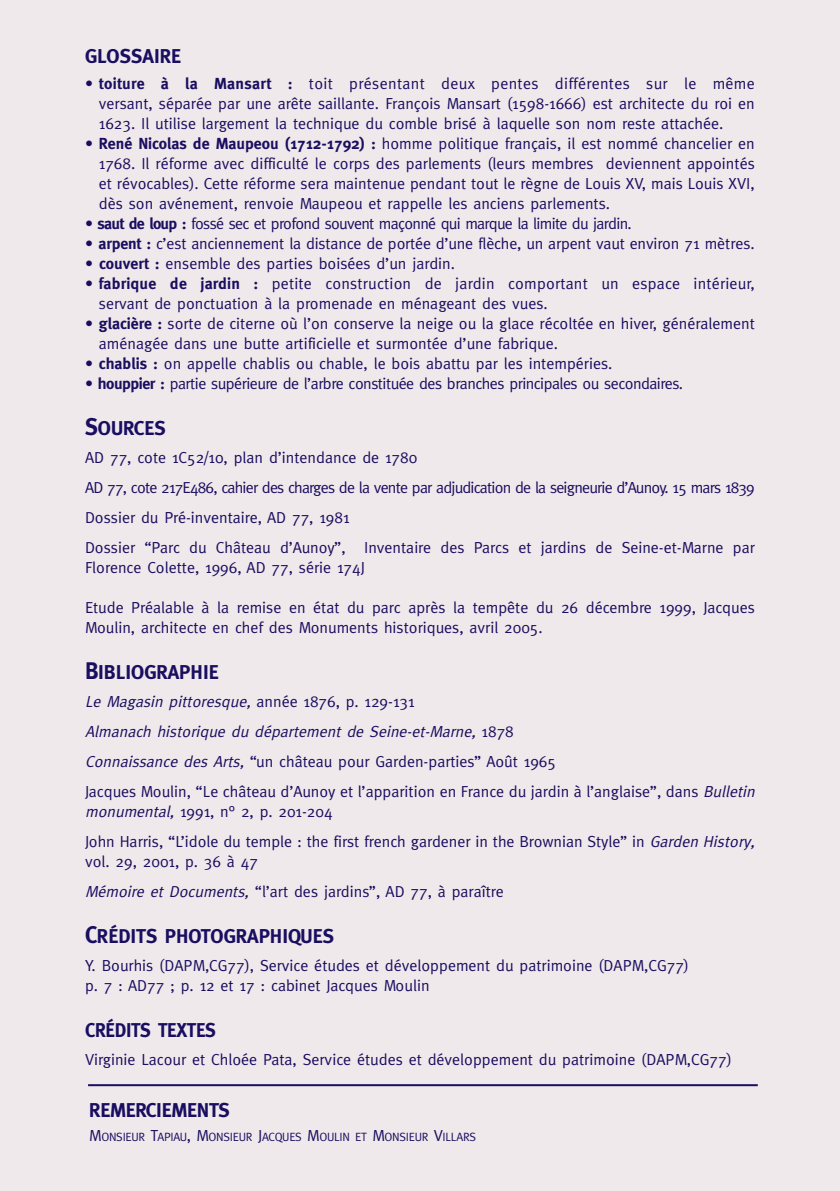
<style>
.page{position:relative;width:840px;height:1191px;background:#fff}
.page>*{position:absolute;margin:0;border:0;box-sizing:border-box;transform-origin:0 0}
.t1{font:700 20px "Meta";color:#1a0e60}
.t2{font:700 20px "Meta";color:#1a0e60;scale:.95 1}
.t3{font:16px/20px "Meta";color:#1a0e60}
.t4{font:16px "Meta";letter-spacing:-.03em;color:#1a0e60}
.t5{font:16px "Meta";letter-spacing:-.045em;color:#1a0e60}
.t6{font:12px "Meta";letter-spacing:-.02em;color:#1a0e60}
.s1{font-weight:700}
.s2{font-size:24px}
.s3{font-style:italic}
.s4{font-size:16px}
</style>
<div class="page">
<div style="left:0;top:0;width:839px;height:1191px;background:#f0e9eb"></div>
<hr style="left:88px;top:1084px;width:669px;height:2px;background:#1a0e60">
<p class="t1" style="left:85px;top:45px;width:97px">GLOSSAIRE</p>
<p class="t3" style="left:99px;top:73px;width:657px;text-align:justify;text-indent:-14px"><span class="s1">• toiture à la Mansart :</span> toit présentant deux pentes différentes sur le même versant, séparée par une arête saillante. François Mansart (1598-1666) est architecte du roi en 1623. Il utilise largement la technique du comble brisé à laquelle son nom reste attachée.</p>
<p class="t3" style="left:99px;top:133px;width:657px;text-align:justify;text-indent:-14px"><span class="s1">• René Nicolas de Maupeou (1712-1792) :</span> homme politique français, il est nommé chancelier en 1768. Il réforme avec difficulté le corps des parlements (leurs membres deviennent appointés et révocables). Cette réforme sera maintenue pendant tout le règne de Louis XV, mais Louis XVI, dès son avénement, renvoie Maupeou et rappelle les anciens parlements.</p>
<p class="t5" style="left:85px;top:214px;width:548px"><span class="s1">• saut de loup :</span> fossé sec et profond souvent maçonné qui marque la limite du jardin.</p>
<p class="t3" style="left:85px;top:233px;width:670px"><span class="s1">• arpent :</span> c’est anciennement la distance de portée d’une flèche, un arpent vaut environ 71 mètres.</p>
<p class="t3" style="left:85px;top:253px;width:371px"><span class="s1">• couvert :</span> ensemble des parties boisées d’un jardin.</p>
<p class="t3" style="left:99px;top:273px;width:657px;text-indent:-14px"><span class="s1">• fabrique de jardin :</span> petite construction de jardin comportant un espace intérieur, servant de ponctuation à la promenade en ménageant des vues.</p>
<p class="t3" style="left:99px;top:313px;width:657px;text-indent:-14px"><span class="s1">• glacière :</span> sorte de citerne où l’on conserve la neige ou la glace récoltée en hiver, généralement aménagée dans une butte artificielle et surmontée d’une fabrique.</p>
<p class="t3" style="left:85px;top:353px;width:528px"><span class="s1">• chablis :</span> on appelle chablis ou chable, le bois abattu par les intempéries.</p>
<p class="t4" style="left:85px;top:374px;width:599px"><span class="s1">• houppier :</span> partie supérieure de l’arbre constituée des branches principales ou secondaires.</p>
<p class="t1" style="left:85px;top:416px;width:82px"><span class="s2">S</span>OURCES</p>
<p class="t3" style="left:85px;top:442px;width:670px;line-height:30px">AD 77, cote 1C52/10, plan d’intendance de 1780<br>AD 77, cote 217E486, cahier des charges de la vente par adjudication de la seigneurie d’Aunoy. 15 mars 1839<br>Dossier du Pré-inventaire, AD 77, 1981<br>Dossier “Parc du Château d’Aunoy”, Inventaire des Parcs et jardins de Seine-et-Marne par</p>
<p class="t3" style="left:85px;top:557px;width:281px">Florence Colette, 1996, AD 77, série 174J</p>
<p class="t3" style="left:85px;top:597px;width:670px">Etude Préalable à la remise en état du parc après la tempête du 26 décembre 1999, Jacques<br>Moulin, architecte en chef des Monuments historiques, avril 2005.</p>
<p class="t1" style="left:85px;top:660px;width:135px"><span class="s2">B</span>IBLIOGRAPHIE</p>
<p class="t3" style="left:85px;top:686px;width:673px;line-height:30px"><span class="s3">Le Magasin pittoresque,</span> année 1876, p. 129-131<br><span class="s3">Almanach historique du département de Seine-et-Marne,</span> 1 8 7 8<br><span class="s3">Connaissance des Arts,</span> “un château pour Garden-parties” Août 1965<br>Jacques Moulin, “Le château d’Aunoy et l’apparition en France du jardin à l’anglaise”, dans <span class="s3">Bulletin</span></p>
<p class="t3" style="left:85px;top:796px;width:673px;line-height:30px"><span class="s3">monumental,</span> 1991, n° 2, p. 201-204<br>John Harris, “L’idole du temple : the first french gardener in the Brownian Style” in <span class="s3">Garden History,</span></p>
<p class="t3" style="left:85px;top:846px;width:420px;line-height:30px">vol. 29, 2001, p. 36 à 47<br><span class="s3">Mémoire et Documents,</span> “l’art des jardins”, AD 77, à paraître</p>
<p class="t1" style="left:85px;top:924px;width:250px"><span class="s2">C</span>RÉDITS PHOTOGRAPHIQUES</p>
<p class="t3" style="left:85px;top:955px;width:605px">Y. Bourhis (DAPM,CG77), Service études et développement du patrimoine (DAPM,CG77) p. 7 : AD77 ; p. 12 et 17 : cabinet Jacques Moulin</p>
<p class="t2" style="left:85px;top:1018px;width:139px">CRÉDITS TEXTES</p>
<p class="t3" style="left:85px;top:1049px;width:648px">Virginie Lacour et Chloée Pata, Service études et développement du patrimoine (DAPM,CG77)</p>
<p class="t1" style="left:89px;top:1098px;width:142px">REMERCIEMENTS</p>
<p class="t6" style="left:89px;top:1130px;width:388px"><span class="s4">M</span>ONSIEUR <span class="s4">T</span>APIAU<span class="s4">, M</span>ONSIEUR <span class="s4">J</span>ACQUES <span class="s4">M</span>OULIN ET <span class="s4">M</span>ONSIEUR <span class="s4">V</span>ILLARS</p>
</div>
